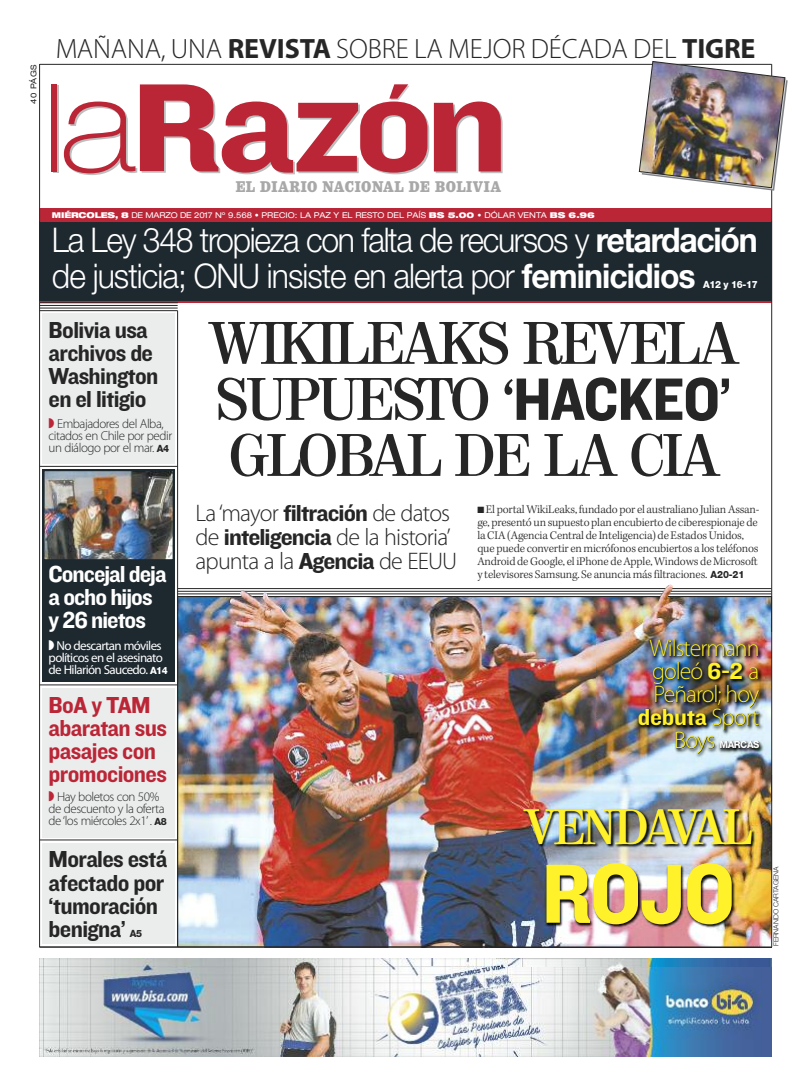
<style>
.page{position:relative;width:808px;height:1092px;background:#fff}
.page>*{position:absolute;margin:0;border:0;box-sizing:border-box;transform-origin:0 0}
.t1{font:86.7px "Knockout HTF51 Middleweight";color:#fff12a;scale:.95 1}
.t2{font:600 58px/56px "Valencia";letter-spacing:-.015em;color:#272627;text-align:justify;scale:.95 1}
.t3{font:600 48.1px "Valencia";letter-spacing:-.015em;color:#fff12a;scale:.95 1}
.t4{font:300 34px/36px "Helvetica Neue LT Std";letter-spacing:-.04em;color:#fff;scale:.94 1}
.t5{font:300 28px "Myriad Pro";letter-spacing:-.005em;color:#272627}
.t6{font:24px/23px "Knockout HTF51 Middleweight";letter-spacing:-.025em;color:#272627}
.t7{font:300 24px/24px "Myriad Pro";letter-spacing:-.035em;color:#272627}
.t8{font:24px/23px "Knockout HTF51 Middleweight";letter-spacing:-.025em;color:#bb2637}
.t9{font:300 24px/23px "Myriad Pro";letter-spacing:-.045em;color:#fff12a;text-align:justify}
.t10{font:24px/23px "Knockout HTF51 Middleweight";letter-spacing:-.04em;color:#fff}
.t11{font:24px "Knockout HTF51 Middleweight";letter-spacing:-.01em;color:#fff12a;scale:1.05 1}
.t12{font:900 14px "Belizio";letter-spacing:.05em;color:#a9a8a9;scale:.8 1}
.t13{font:300 13px/12px "Myriad Pro";letter-spacing:-.035em;color:#272627;text-align:center}
.t14{font:13px/12px "Myriad Pro";letter-spacing:-.05em;color:#fff;text-align:center}
.t15{font:300 12px/13px "Kepler Std";letter-spacing:-.015em;color:#272627}
.t16{font:800 10px "Helvetica Neue LT Std";letter-spacing:-.05em;color:#fff;scale:.95 1}
.t17{font:800 10px "Helvetica Neue LT Std";color:#272627;scale:.95 1}
.t18{font:expanded 8px "Helvetica Neue LT Std";color:#fff}
.t19{font:expanded 8px "Helvetica Neue LT Std";letter-spacing:.04em;color:#272627}
.t20{font:300 7px "Helvetica Neue";color:#272627}
.s1{font-weight:700}
.s2{font-weight:900}
.s3{font-family:"Helvetica Neue LT Std";font-weight:800;font-size:10px}
.s4{font-size:56px}
.s5{font-family:"Knockout HTF51 Middleweight";font-weight:400;font-size:62px}
.s6{font-family:"Knockout HTF51 Middleweight";font-weight:400}
.s7{font-family:"Myriad Pro";font-weight:300}
</style>
<div class="page">
<hr style="left:40px;top:64px;width:732px;height:1px;background:#272627">
<div style="left:40px;top:221px;width:732px;height:80px;background:#1e292f"></div>
<div style="left:40px;top:208px;width:732px;height:14px;background:#bb2637"></div>
<hr style="left:39px;top:64px;width:1px;height:883px;background:#272627">
<div style="left:53px;top:85px;width:6px;height:88px;background:#bebebe"></div>
<div style="left:52px;top:84px;width:5px;height:87px;background:#bb2637"></div>
<svg style="left:64px;top:84px;width:439px;height:91px"></svg>
<hr style="left:40px;top:301px;width:732px;height:2px;background:#bb2637">
<img style="left:39px;top:958px;width:733px;height:98px">
<div style="left:43px;top:314px;width:132px;height:150px;background:#ebeded"></div>
<div style="left:43px;top:688px;width:132px;height:149px;background:#ebeded"></div>
<hr style="left:40px;top:466px;width:138px;height:1px;background:#272627">
<div style="left:43px;top:469px;width:132px;height:213px;background:#1e292f"></div>
<hr style="left:40px;top:684px;width:138px;height:1px;background:#272627">
<div style="left:43px;top:843px;width:132px;height:100px;background:#ebeded"></div>
<hr style="left:40px;top:839px;width:137px;height:1px;background:#272627">
<hr style="left:40px;top:305px;width:138px;height:1px;background:#272627">
<hr style="left:40px;top:308px;width:138px;height:1px;background:#272627">
<hr style="left:40px;top:310px;width:138px;height:1px;background:#272627">
<img style="left:46px;top:472px;width:126px;height:86px">
<div style="left:43px;top:469px;width:132px;height:92px;border:2px solid #1e292f"></div>
<hr style="left:40px;top:302px;width:138px;height:1px;background:#272627">
<img style="left:179px;top:598px;width:591px;height:347px">
<img style="left:597px;top:632px;width:176px;height:143px">
<img style="left:650px;top:639px;width:108px;height:17px">
<img style="left:653px;top:662px;width:50px;height:22px">
<img style="left:709px;top:662px;width:33px;height:17px">
<svg style="left:750px;top:667px;width:8px;height:12px"></svg>
<img style="left:656px;top:685px;width:103px;height:22px">
<img style="left:639px;top:709px;width:68px;height:16px">
<img style="left:713px;top:708px;width:46px;height:22px">
<img style="left:676px;top:732px;width:39px;height:21px">
<img style="left:720px;top:741px;width:40px;height:7px">
<img style="left:496px;top:801px;width:276px;height:147px">
<img style="left:496px;top:958px;width:276px;height:8px">
<img style="left:524px;top:809px;width:227px;height:35px">
<img style="left:547px;top:863px;width:185px;height:61px">
<hr style="left:771px;top:64px;width:1px;height:883px;background:#272627">
<img style="left:639px;top:61px;width:149px;height:130px">
<hr style="left:177px;top:311px;width:1px;height:635px;background:#272627">
<hr style="left:178px;top:591px;width:594px;height:1px;background:#272627">
<hr style="left:178px;top:593px;width:594px;height:1px;background:#272627">
<hr style="left:178px;top:596px;width:594px;height:1px;background:#272627">
<hr style="left:178px;top:588px;width:594px;height:1px;background:#272627">
<img style="left:230px;top:584px;width:453px;height:23px">
<hr style="left:39px;top:946px;width:732px;height:1px;background:#272627">
<p class="t19" style="left:31px;top:104px;width:41px;rotate:-90deg">40 PÁGS</p>
<h3 class="t5" style="left:56px;top:38px;width:701px">MAÑANA, UNA <span class="s1">REVISTA</span> SOBRE LA MEJOR DÉCADA DEL <span class="s1">TIGRE</span></h3>
<p class="t12" style="left:236px;top:179px;width:333px">EL DIARIO NACIONAL DE BOLIVIA</p>
<h3 class="t4" style="left:52px;top:225px;width:752px">La Ley 348 tropieza con falta de recursos y <span class="s1">retardación </span>de justicia; ONU insiste en alerta por <span class="s1">feminicidios</span></h3>
<p class="t18" style="left:52px;top:212px;width:545px"><span class="s2">MIÉRCOLES, 8</span> DE MARZO DE 2017 Nº 9.568 • PRECIO: LA PAZ Y EL RESTO DEL PAÍS <span class="s2">BS 5.00 •</span> DÓLAR VENTA <span class="s2">BS 6.96</span></p>
<p class="t16" style="left:703px;top:281px;width:59px">A12 y 16-17</p>
<h3 class="t6" style="left:49px;top:318px;width:111px">Bolivia usa archivos de<br>Washington en el litigio</h3>
<p class="t13" style="left:49px;top:419px;width:125px">Embajadores del Alba, citados en Chile por pedir un diálogo por el mar. <span class="s3">A4</span></p>
<h3 class="t10" style="left:49px;top:562px;width:120px">Concejal deja a ocho hijos y 26 nietos</h3>
<p class="t14" style="left:49px;top:640px;width:121px">No descartan móviles políticos en el asesinato de Hilarión Saucedo. <span class="s3">A14</span></p>
<h3 class="t8" style="left:49px;top:693px;width:120px">BoA y TAM abaratan sus pasajes con promociones</h3>
<p class="t13" style="left:49px;top:792px;width:120px">Hay boletos con 50% de descuento y la oferta de‘los miércoles 2x1’. <span class="s3">A8</span></p>
<h3 class="t6" style="left:49px;top:847px;width:120px">Morales está afectado por ‘tumoración benigna’</h3>
<p class="t17" style="left:130px;top:929px;width:15px">A5</p>
<h2 class="t2" style="left:210px;top:316px;width:557px">WIKILEAKS REVELA SUPUESTO <span class="s4">‘</span><span class="s5">HACKEO’ </span>GLOBAL DE LA CIA</h2>
<h3 class="t7" style="left:196px;top:502px;width:263px">La‘mayor <span class="s6">filtración</span> de datos de <span class="s6">inteligencia</span> de la historia’ apunta a la <span class="s6">Agencia</span> de EEUU</h3>
<p class="t15" style="left:477px;top:503px;width:284px">■ El portalWikiLeaks, fundado por el australiano JulianAssan&shy;ge, presentó un supuesto plan encubierto de ciberespionaje de laCIA(AgenciaCentral de Inteligencia) de EstadosUnidos, que puede convertir en micrófonos encubiertos a losteléfonos Android deGoogle, el iPhone deApple,Windows deMicrosoft y televisores Samsung. Se anuncia másfiltraciones. <span class="s3">A20-21</span></p>
<h3 class="t9" style="left:649px;top:638px;width:112px">Wilstermann goleó <span class="s6">6-2</span> a Peñarol; hoy</h3>
<h3 class="t11" style="left:638px;top:702px;width:117px">debuta <span class="s7">Sport</span></h3>
<h3 class="t9" style="left:674px;top:730px;width:43px">Boys</h3>
<p class="t16" style="left:719px;top:740px;width:44px">MARCAS</p>
<h3 class="t3" style="left:526px;top:799px;width:239px">VENDAVAL</h3>
<h1 class="t1" style="left:542px;top:841px;width:205px">ROJO</h1>
<p class="t20" style="left:770px;top:946px;width:81px;rotate:-90deg">FERNANDO CARTAGENA</p>
</div>
